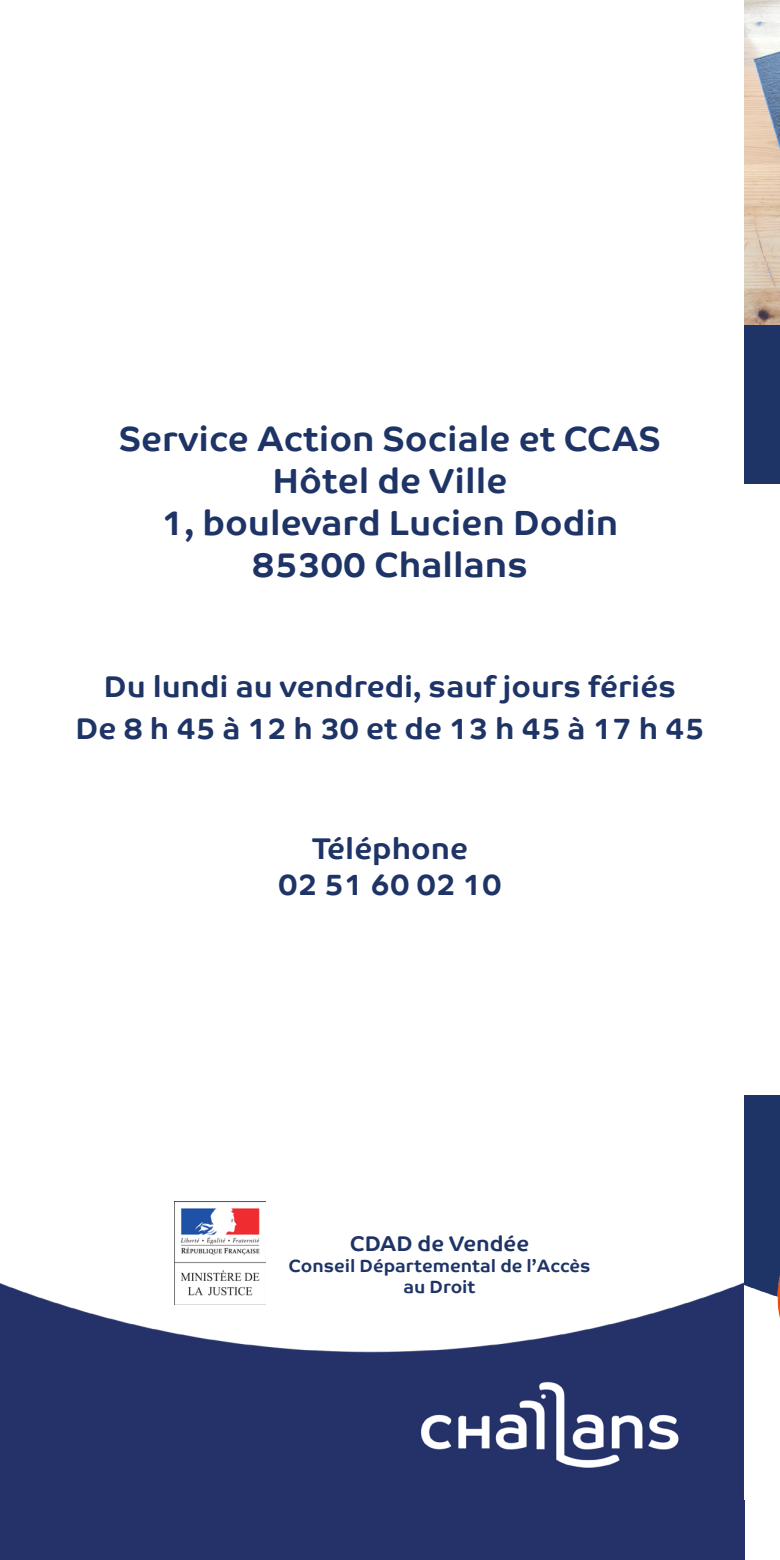
<style>
.page{position:relative;width:780px;height:1560px;background:#fff}
.page>*{position:absolute;margin:0;border:0;box-sizing:border-box;transform-origin:0 0}
.t1{font:700 35px "Co Text";color:#1e3466}
.t2{font:700 30px "Co Text";color:#1e3466}
.txt_commun{font:700 21.25px "Co Text";color:#1e3466}
.txt_commun-2{font:700 17.75px/21.2px "Co Text";color:#1e3466;text-align:center}
</style>
<div class="page">
<img style="left:174px;top:1201px;width:92px;height:80px">
<div style="left:744px;top:1095px;width:36px;height:377px;background:#1e3466"></div>
<img style="left:744px;top:1px;width:36px;height:324px">
<div style="left:744px;top:325px;width:36px;height:158px;background:#1e3466"></div>
<div style="left:744px;top:1285px;width:36px;height:187px;background:#fff"></div>
<img style="left:0;top:1281px;width:744px;height:219px">
<div style="left:0;top:1500px;width:744px;height:59px;background:#243269"></div>
<img style="left:772px;top:1275px;width:8px;height:134px">
<p class="t1" style="left:119px;top:418px;width:543px">Service Action Sociale et CCAS</p>
<p class="t1" style="left:272px;top:460px;width:236px">Hôtel de Ville</p>
<p class="t1" style="left:161px;top:502px;width:458px">1, boulevard Lucien Dodin</p>
<p class="t1" style="left:252px;top:544px;width:277px">85300 Challans</p>
<p class="t2" style="left:104px;top:669px;width:573px">Du lundi au vendredi, sauf jours fériés</p>
<p class="t2" style="left:76px;top:711px;width:630px">De 8 h 45 à 12 h 30 et de 13 h 45 à 17 h 45</p>
<p class="t2" style="left:312px;top:831px;width:158px">Téléphone</p>
<p class="t2" style="left:278px;top:867px;width:225px">02 51 60 02 10</p>
<p class="txt_commun" style="left:350px;top:1230px;width:181px">CDAD de Vendée</p>
<p class="txt_commun-2" style="left:288px;top:1254px;width:304px">Conseil Départemental de l’Accès au Droit</p>
</div>
